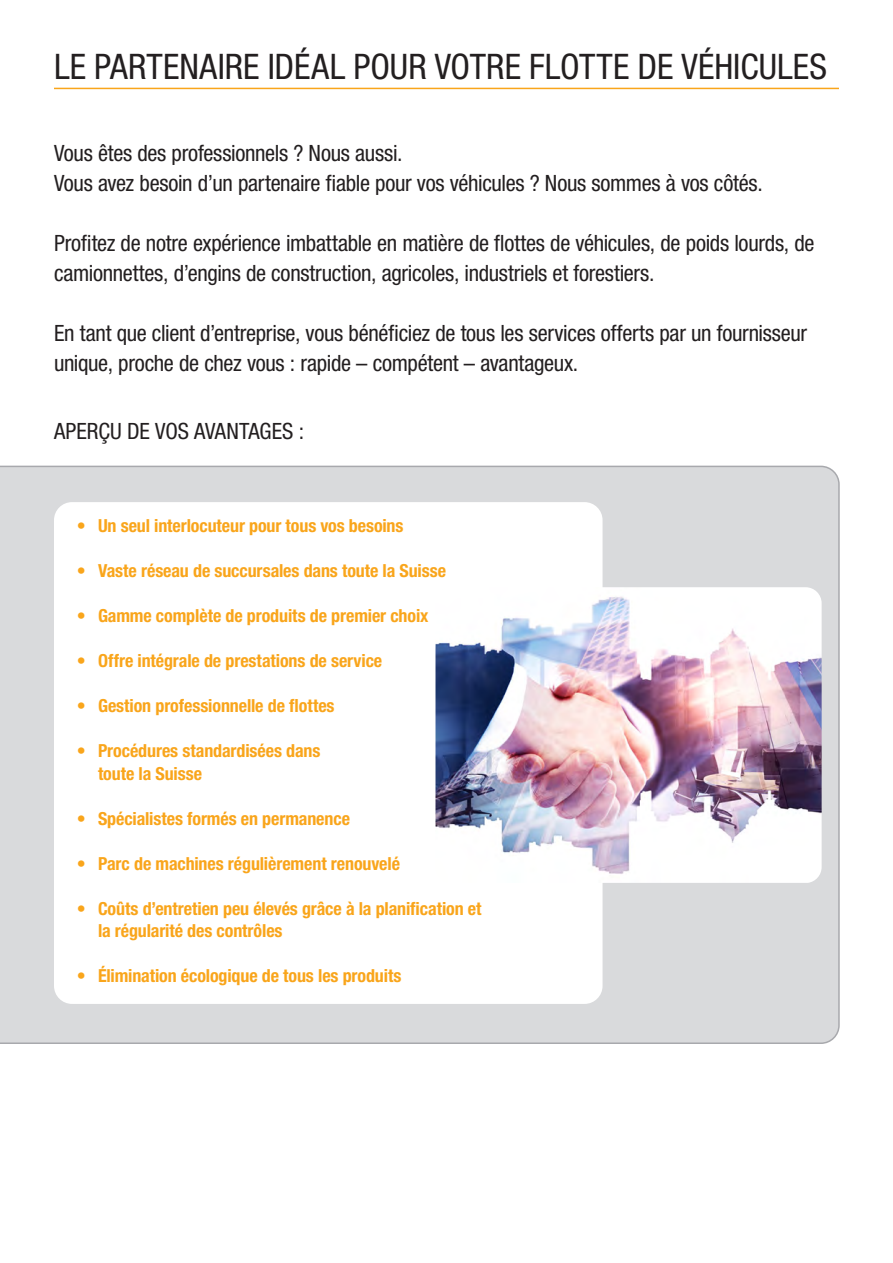
<style>
.page{position:relative;width:893px;height:1263px;background:#fff}
.page>*{position:absolute;margin:0;border:0;box-sizing:border-box;transform-origin:0 0}
.t1{font:condensed 35.25px "Helvetica Neue LT Std";color:#231f20}
.Leadtext{font:condensed 22.5px/30px "Helvetica Neue LT Std";letter-spacing:-.015em;color:#231f20}
.t2{font:700 condensed 18px/22.5px "Helvetica Neue LT Std";letter-spacing:-.005em;color:#f9a51b}
</style>
<div class="page">
<hr style="left:54px;top:88px;width:785px;height:1px;background:#f9a51b">
<div style="left:0;top:466px;width:840px;height:578px;background:#d9dadc"></div>
<div style="left:54px;top:502px;width:549px;height:502px;background:#fff;border-radius:18px"></div>
<img style="left:435px;top:587px;width:387px;height:296px">
<p class="t1" style="left:54px;top:46px;width:774px">LE PARTENAIRE IDÉAL POUR VOTRE FLOTTE DE VÉHICULES</p>
<p class="Leadtext" style="left:54px;top:138px;width:350px">Vous êtes des professionnels ? Nous aussi.</p>
<p class="Leadtext" style="left:54px;top:168px;width:710px">Vous avez besoin d’un partenaire fiable pour vos véhicules ? Nous sommes à vos côtés.</p>
<p class="Leadtext" style="left:54px;top:228px;width:762px">Profitez de notre expérience imbattable en matière de flottes de véhicules, de poids lourds, de camionnettes, d’engins de construction, agricoles, industriels et forestiers.</p>
<p class="Leadtext" style="left:54px;top:318px;width:755px">En tant que client d’entreprise, vous bénéficiez de tous les services offerts par un fournisseur unique, proche de chez vous : rapide – compétent – avantageux.</p>
<p class="Leadtext" style="left:54px;top:416px;width:252px">APERÇU DE VOS AVANTAGES :</p>
<p class="t2" style="left:77px;top:514px;width:328px">• Un seul interlocuteur pour tous vos besoins</p>
<p class="t2" style="left:77px;top:559px;width:371px">• Vaste réseau de succursales dans toute la Suisse</p>
<p class="t2" style="left:77px;top:604px;width:353px">• Gamme complète de produits de premier choix</p>
<p class="t2" style="left:77px;top:649px;width:307px">• Offre intégrale de prestations de service</p>
<p class="t2" style="left:77px;top:694px;width:259px">• Gestion professionnelle de flottes</p>
<p class="t2" style="left:98px;top:739px;width:224px;text-indent:-21px">• Procédures standardisées dans toute la Suisse</p>
<p class="t2" style="left:77px;top:807px;width:275px">• Spécialistes formés en permanence</p>
<p class="t2" style="left:77px;top:852px;width:325px">• Parc de machines régulièrement renouvelé</p>
<p class="t2" style="left:98px;top:897px;width:385px;text-indent:-21px">• Coûts d’entretien peu élevés grâce à la planification et la régularité des contrôles</p>
<p class="t2" style="left:77px;top:964px;width:326px">• Élimination écologique de tous les produits</p>
</div>
